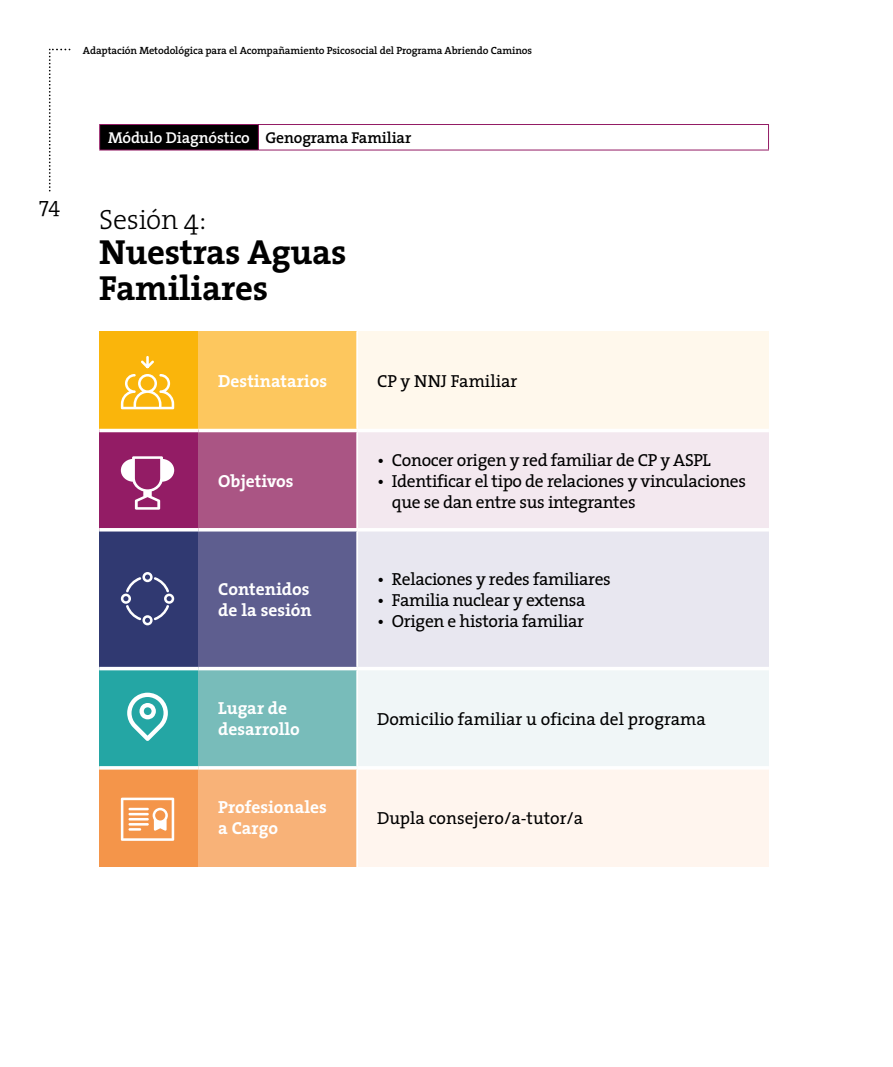
<style>
.page{position:relative;width:893px;height:1067px;background:#fff}
.page>*{position:absolute;margin:0;border:0;box-sizing:border-box;transform-origin:0 0}
.t1{font:700 35px/35.7px "The Serif";letter-spacing:-.01em;color:#000}
.t2{font:300 28px "The Serif";letter-spacing:-.01em;color:#000}
.t3{font:300 21.35px "The Serif";color:#000}
.t4{font:17.5px/21px "The Serif Plain";letter-spacing:-.02em;color:#000}
.t5{font:700 17.5px/21px "The Serif";color:#fff}
.t6{font:17.5px "The Serif Plain";color:#000}
.t7{font:600 15.75px "The Serif";letter-spacing:-.01em;color:#fff}
.t8{font:600 10.5px "The Serif";letter-spacing:-.01em;color:#000}
.s1{color:#000}
</style>
<div class="page">
<svg style="left:49px;top:49px;width:21px;height:143px"></svg>
<div style="left:99px;top:331px;width:99px;height:99px;background:#fab50b"></div>
<div style="left:198px;top:331px;width:159px;height:99px;background:#fdc75e"></div>
<div style="left:357px;top:331px;width:412px;height:99px;background:#fff8ec"></div>
<div style="left:99px;top:430px;width:99px;height:100px;background:#931c65"></div>
<div style="left:198px;top:430px;width:159px;height:100px;background:#aa5584"></div>
<div style="left:357px;top:430px;width:412px;height:100px;background:#f3e8ef"></div>
<div style="left:99px;top:530px;width:99px;height:138px;background:#303971"></div>
<div style="left:198px;top:530px;width:159px;height:138px;background:#5e5e8f"></div>
<div style="left:357px;top:530px;width:412px;height:138px;background:#e8e7f0"></div>
<div style="left:99px;top:668px;width:99px;height:100px;background:#24a6a4"></div>
<div style="left:198px;top:668px;width:159px;height:100px;background:#78bcba"></div>
<div style="left:357px;top:668px;width:412px;height:100px;background:#f0f6f7"></div>
<div style="left:99px;top:768px;width:99px;height:99px;background:#f4954a"></div>
<div style="left:198px;top:768px;width:159px;height:99px;background:#f8b278"></div>
<div style="left:357px;top:768px;width:412px;height:99px;background:#fff5ee"></div>
<hr style="left:356px;top:331px;width:2px;height:98px;background:#fff">
<hr style="left:356px;top:432px;width:2px;height:96px;background:#fff">
<hr style="left:356px;top:531px;width:2px;height:136px;background:#fff">
<hr style="left:356px;top:670px;width:2px;height:96px;background:#fff">
<hr style="left:356px;top:769px;width:2px;height:98px;background:#fff">
<hr style="left:99px;top:429px;width:99px;height:3px;background:#fff">
<hr style="left:198px;top:429px;width:159px;height:3px;background:#fff">
<hr style="left:357px;top:429px;width:412px;height:3px;background:#fff">
<hr style="left:99px;top:528px;width:99px;height:3px;background:#fff">
<hr style="left:198px;top:528px;width:159px;height:3px;background:#fff">
<hr style="left:357px;top:528px;width:412px;height:3px;background:#fff">
<hr style="left:99px;top:667px;width:99px;height:3px;background:#fff">
<hr style="left:198px;top:667px;width:159px;height:3px;background:#fff">
<hr style="left:357px;top:667px;width:412px;height:3px;background:#fff">
<hr style="left:99px;top:766px;width:99px;height:3px;background:#fff">
<hr style="left:198px;top:766px;width:159px;height:3px;background:#fff">
<hr style="left:357px;top:766px;width:412px;height:3px;background:#fff">
<svg style="left:121px;top:572px;width:53px;height:53px"></svg>
<svg style="left:121px;top:456px;width:53px;height:53px"></svg>
<svg style="left:121px;top:797px;width:53px;height:43px"></svg>
<svg style="left:121px;top:356px;width:53px;height:53px"></svg>
<svg style="left:127px;top:692px;width:41px;height:49px"></svg>
<div style="left:100px;top:124px;width:158px;height:26px;background:#000"></div>
<hr style="left:99px;top:124px;width:159px;height:1px;background:#931c65">
<svg style="left:99px;top:125px;width:1px;height:25px"></svg>
<hr style="left:258px;top:124px;width:511px;height:1px;background:#931c65">
<svg style="left:258px;top:125px;width:1px;height:25px"></svg>
<svg style="left:768px;top:125px;width:1px;height:25px"></svg>
<hr style="left:99px;top:150px;width:159px;height:1px;background:#931c65">
<hr style="left:258px;top:150px;width:511px;height:1px;background:#931c65">
<p class="t8" style="left:83px;top:41px;width:451px">Adaptación Metodológica para el Acompañamiento Psicosocial del Programa Abriendo Caminos</p>
<p class="t7" style="left:108px;top:125px;width:305px">Módulo Diagnóstico <span class="s1">Genograma Familiar</span></p>
<p class="t3" style="left:39px;top:187px;width:22px">74</p>
<h2 class="t2" style="left:99px;top:196px;width:109px">Sesión 4:</h2>
<h1 class="t1" style="left:99px;top:234px;width:249px">Nuestras Aguas<br>Familiares</h1>
<p class="t5" style="left:218px;top:370px;width:110px">Destinatarios</p>
<p class="t6" style="left:377px;top:367px;width:142px">CP y NNJ Familiar</p>
<p class="t5" style="left:218px;top:469px;width:77px">Objetivos</p>
<p class="t5" style="left:218px;top:578px;width:95px">Contenidos de la sesión</p>
<p class="t4" style="left:377px;top:448px;width:335px">• Conocer origen y red familiar de CP y ASPL</p>
<p class="t4" style="left:392px;top:469px;width:356px;text-indent:-15px">• Identificar el tipo de relaciones y vinculaciones que se dan entre sus integrantes</p>
<p class="t4" style="left:377px;top:567px;width:235px">• Relaciones y redes familiares</p>
<p class="t4" style="left:377px;top:588px;width:210px">• Familia nuclear y extensa</p>
<p class="t4" style="left:377px;top:609px;width:209px">• Origen e historia familiar</p>
<p class="t5" style="left:218px;top:697px;width:83px">Lugar de desarrollo</p>
<p class="t6" style="left:377px;top:704px;width:330px">Domicilio familiar u oficina del programa</p>
<p class="t5" style="left:218px;top:796px;width:110px">Profesionales a Cargo</p>
<p class="t6" style="left:377px;top:803px;width:208px">Dupla consejero/a-tutor/a</p>
</div>
